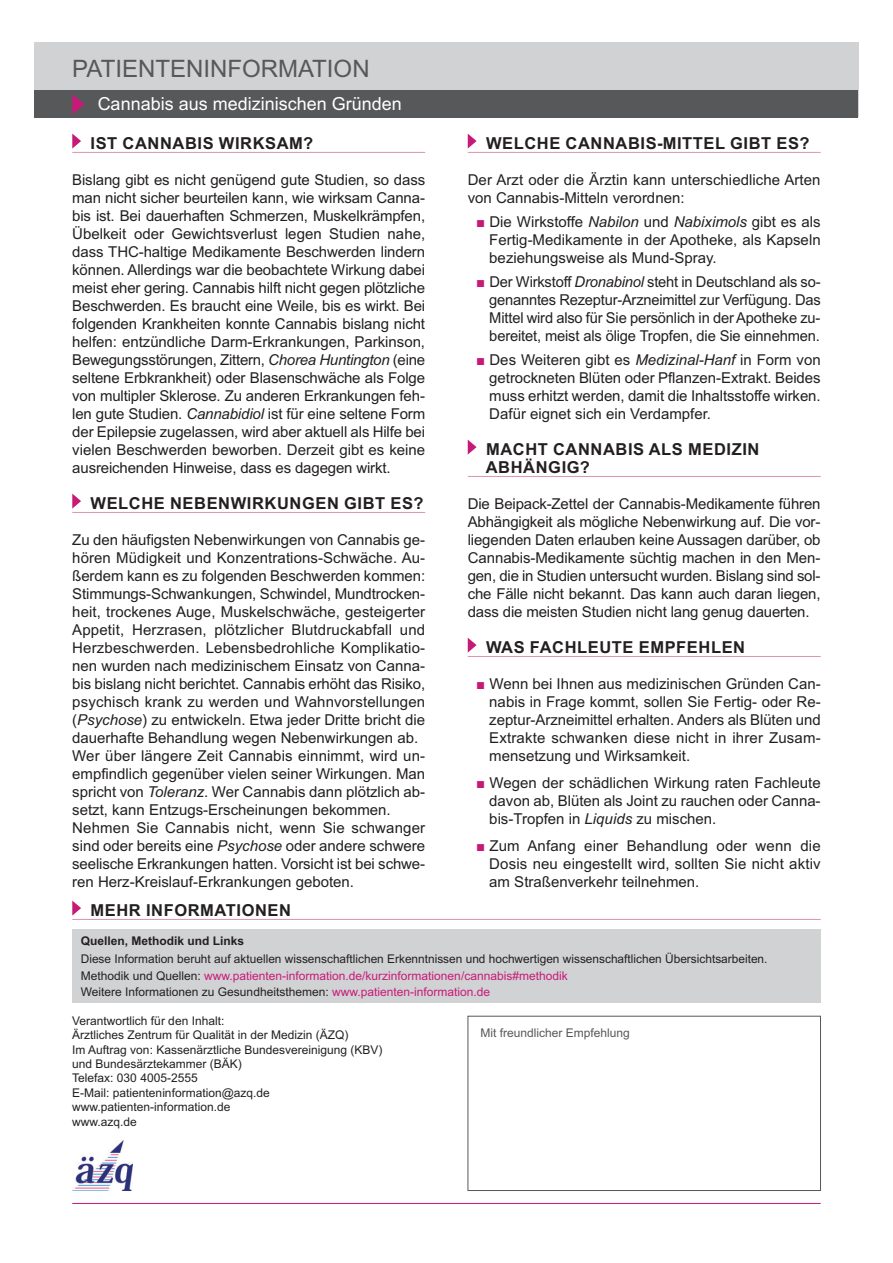
<style>
.page{position:relative;width:893px;height:1263px;background:#fff}
.page>*{position:absolute;margin:0;border:0;box-sizing:border-box;transform-origin:0 0}
.t1{font:24px "Arial";color:#57585a}
.t2{font:18px "Arial";color:#fff}
.t3{font:700 16.5px/18px "Arial";letter-spacing:.035em;color:#231f20}
.t4{font:15px/18px "Arial";color:#231f20;text-align:justify}
.t5{font:12px/14.4px "Arial";color:#231f20}
.t6{font:12px "Arial";color:#57585a}
.t7{font:700 12px "Arial";color:#231f20}
.s1{font-style:italic}
.s2{color:#c71a78}
</style>
<div class="page">
<div style="left:72px;top:929px;width:749px;height:74px;background:#d1d2d4"></div>
<hr style="left:72px;top:1203px;width:749px;height:1px;background:#c71a78">
<div style="left:34px;top:43px;width:825px;height:74px;background:#d1d2d4"></div>
<div style="left:34px;top:90px;width:824px;height:28px;background:#57585a"></div>
<hr style="left:72px;top:152px;width:353px;height:1px;background:#dd93b0">
<hr style="left:72px;top:512px;width:353px;height:1px;background:#dd93b0">
<svg style="left:72px;top:134px;width:9px;height:15px"></svg>
<svg style="left:72px;top:494px;width:9px;height:15px"></svg>
<hr style="left:468px;top:152px;width:353px;height:1px;background:#dd93b0">
<hr style="left:468px;top:476px;width:353px;height:1px;background:#dd93b0">
<hr style="left:468px;top:656px;width:353px;height:1px;background:#dd93b0">
<svg style="left:468px;top:638px;width:9px;height:15px"></svg>
<svg style="left:468px;top:134px;width:9px;height:15px"></svg>
<svg style="left:468px;top:440px;width:9px;height:15px"></svg>
<hr style="left:72px;top:919px;width:749px;height:1px;background:#dd93b0">
<svg style="left:72px;top:901px;width:9px;height:14px"></svg>
<div style="left:468px;top:1016px;width:353px;height:175px;border:1px solid #57585a"></div>
<svg style="left:72px;top:94px;width:13px;height:20px"></svg>
<img style="left:72px;top:1140px;width:60px;height:51px">
<h1 class="t1" style="left:72px;top:59px;width:299px">PATIENTENINFORMATION</h1>
<p class="t2" style="left:98px;top:97px;width:306px">Cannabis aus medizinischen Gründen</p>
<p class="t3" style="left:91px;top:134px;width:224px">IST CANNABIS WIRKSAM?</p>
<p class="t4" style="left:72px;top:172px;width:354px">Bislang gibt es nicht genügend gute Studien, so dass man nicht sicher beurteilen kann, wie wirksam Canna&shy;bis ist. Bei dauerhaften Schmerzen, Muskelkrämpfen, Übelkeit oder Gewichtsverlust legen Studien nahe, dass THC-haltige Medikamente Beschwerden lindern können. Allerdings war die beobachtete Wirkung dabei meist eher gering. Cannabis hilft nicht gegen plötzliche Beschwerden. Es braucht eine Weile, bis es wirkt. Bei folgenden Krankheiten konnte Cannabis bislang nicht helfen: entzündliche Darm-Erkrankungen, Parkinson, Bewegungsstörungen, Zittern, <span class="s1">Chorea Huntington</span> (eine seltene Erbkrankheit) oder Blasenschwäche als Folge von multipler Sklerose. Zu anderen Erkrankungen feh&shy;len gute Studien. <span class="s1">Cannabidiol</span> ist für eine seltene Form der Epilepsie zugelassen, wird aber aktuell als Hilfe bei vielen Beschwerden beworben. Derzeit gibt es keine ausreichenden Hinweise, dass es dagegen wirkt.</p>
<p class="t3" style="left:91px;top:494px;width:334px">WELCHE NEBENWIRKUNGEN GIBT ES?</p>
<p class="t4" style="left:72px;top:532px;width:354px;text-align:left">Zu den häufigsten Nebenwirkungen von Cannabis ge&shy;hören Müdigkeit und Konzentrations-Schwäche. Au&shy;ßerdem kann es zu folgenden Beschwerden kommen:<br>Stimmungs-Schwankungen, Schwindel, Mundtrocken&shy;heit, trockenes Auge, Muskelschwäche, gesteigerter Appetit, Herzrasen, plötzlicher Blutdruckabfall und Herzbeschwerden. Lebensbedrohliche Komplikatio&shy;nen wurden nach medizinischem Einsatz von Canna&shy;bis bislang nicht berichtet. Cannabis erhöht das Risiko, psychisch krank zu werden und Wahnvorstellungen (<span class="s1">Psychose</span>) zu entwickeln. Etwa jeder Dritte bricht die dauerhafte Behandlung wegen Nebenwirkungen ab.<br>Wer über längere Zeit Cannabis einnimmt, wird un&shy;empfindlich gegenüber vielen seiner Wirkungen. Man spricht von <span class="s1">Toleranz</span>. Wer Cannabis dann plötzlich ab&shy;setzt, kann Entzugs-Erscheinungen bekommen.<br>Nehmen Sie Cannabis nicht, wenn Sie schwanger sind oder bereits eine <span class="s1">Psychose</span> oder andere schwere seelische Erkrankungen hatten. Vorsicht ist bei schwe&shy;ren Herz-Kreislauf-Erkrankungen geboten.</p>
<p class="t3" style="left:486px;top:134px;width:325px">WELCHE CANNABIS-MITTEL GIBT ES?</p>
<p class="t4" style="left:468px;top:172px;width:354px">Der Arzt oder die Ärztin kann unterschiedliche Arten von Cannabis-Mitteln verordnen:</p>
<p class="t4" style="left:489px;top:214px;width:333px;text-indent:-13px"><span class="s2">■</span> Die Wirkstoffe <span class="s1">Nabilon</span> und <span class="s1">Nabiximols</span> gibt es als Fertig-Medikamente in der Apotheke, als Kapseln beziehungsweise als Mund-Spray.</p>
<p class="t4" style="left:489px;top:274px;width:333px;text-indent:-13px"><span class="s2">■</span> Der Wirkstoff <span class="s1">Dronabinol</span> steht in Deutschland als so&shy;genanntes Rezeptur-Arzneimittel zur Verfügung. Das Mittel wird also für Sie persönlich in der Apotheke zu&shy;bereitet, meist als ölige Tropfen, die Sie einnehmen.</p>
<p class="t4" style="left:489px;top:352px;width:333px;text-indent:-13px"><span class="s2">■</span> Des Weiteren gibt es <span class="s1">Medizinal-Hanf</span> in Form von getrockneten Blüten oder Pflanzen-Extrakt. Beides muss erhitzt werden, damit die Inhaltsstoffe wirken.<br>Dafür eignet sich ein Verdampfer.</p>
<p class="t3" style="left:486px;top:440px;width:275px">MACHT CANNABIS ALS MEDIZIN<br>ABHÄNGIG?</p>
<p class="t4" style="left:468px;top:496px;width:354px">Die Beipack-Zettel der Cannabis-Medikamente führen Abhängigkeit als mögliche Nebenwirkung auf. Die vor&shy;liegenden Daten erlauben keine Aussagen darüber, ob Cannabis-Medikamente süchtig machen in den Men&shy;gen, die in Studien untersucht wurden. Bislang sind sol&shy;che Fälle nicht bekannt. Das kann auch daran liegen, dass die meisten Studien nicht lang genug dauerten.</p>
<p class="t3" style="left:486px;top:638px;width:261px">WAS FACHLEUTE EMPFEHLEN</p>
<p class="t4" style="left:489px;top:676px;width:333px;text-indent:-13px"><span class="s2">■</span> Wenn bei Ihnen aus medizinischen Gründen Can&shy;nabis in Frage kommt, sollen Sie Fertig- oder Re&shy;zeptur-Arzneimittel erhalten. Anders als Blüten und Extrakte schwanken diese nicht in ihrer Zusam&shy;mensetzung und Wirksamkeit.</p>
<p class="t4" style="left:489px;top:775px;width:333px;text-indent:-13px"><span class="s2">■</span> Wegen der schädlichen Wirkung raten Fachleute davon ab, Blüten als Joint zu rauchen oder Canna&shy;bis-Tropfen in <span class="s1">Liquids</span> zu mischen.</p>
<p class="t4" style="left:489px;top:838px;width:333px;text-indent:-13px"><span class="s2">■</span> Zum Anfang einer Behandlung oder wenn die Dosis neu eingestellt wird, sollten Sie nicht aktiv am Straßenverkehr teilnehmen.</p>
<p class="t3" style="left:91px;top:901px;width:202px">MEHR INFORMATIONEN</p>
<p class="t7" style="left:81px;top:934px;width:165px">Quellen, Methodik und Links</p>
<p class="t5" style="left:81px;top:952px;width:688px;line-height:16.5px">Diese Information beruht auf aktuellen wissenschaftlichen Erkenntnissen und hochwertigen wissenschaftlichen Übersichtsarbeiten.<br>Methodik und Quellen: <span class="s2">www.patienten-information.de/kurzinformationen/cannabis#methodik<br></span>Weitere Informationen zu Gesundheitsthemen: <span class="s2">www.patienten-information.de</span></p>
<p class="t5" style="left:72px;top:1014px;width:312px">Verantwortlich für den Inhalt:<br>Ärztliches Zentrum für Qualität in der Medizin (ÄZQ)<br>Im Auftrag von: Kassenärztliche Bundesvereinigung (KBV) und Bundesärztekammer (BÄK)<br>Telefax: 030 4005-2555<br>E-Mail: patienteninformation@azq.de www.patienten-information.de<br>www.azq.de</p>
<p class="t6" style="left:480px;top:1028px;width:151px">Mit freundlicher Empfehlung</p>
</div>
